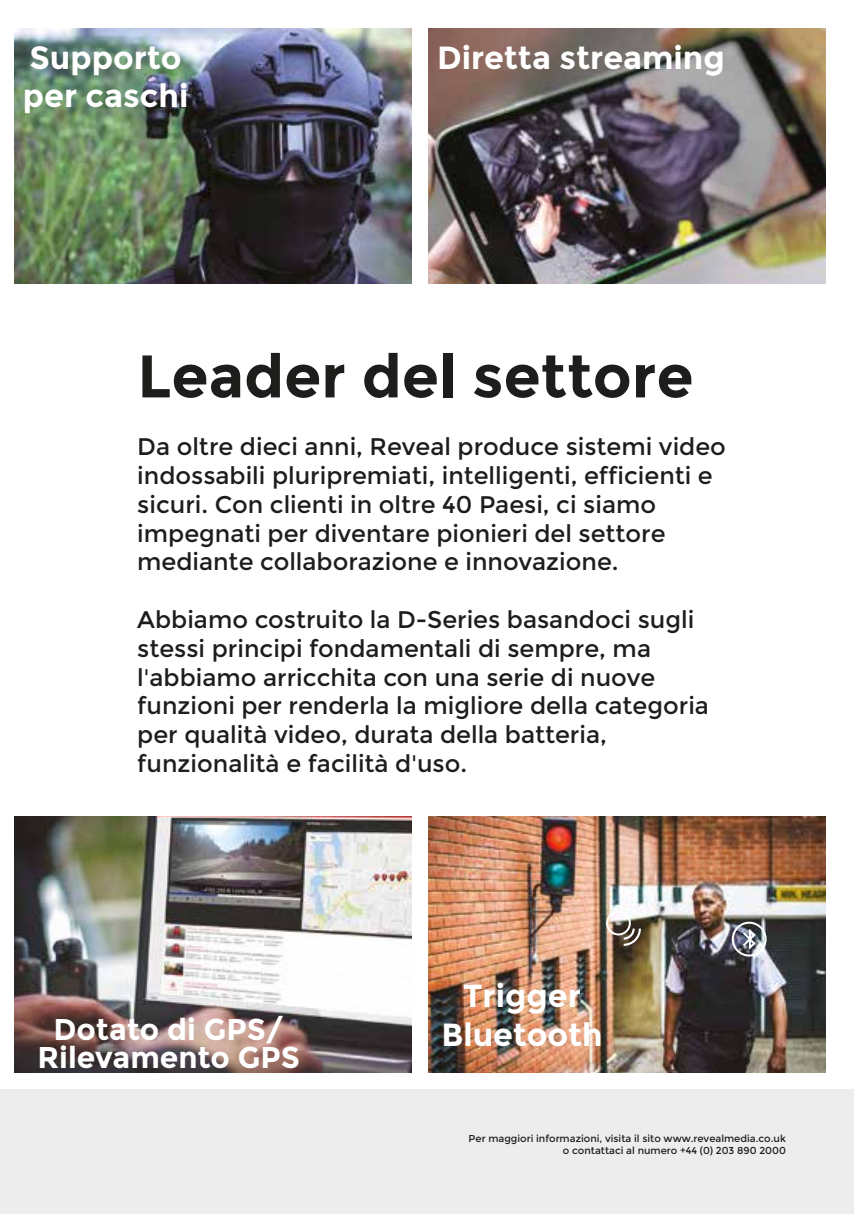
<style>
.page{position:relative;width:854px;height:1214px;background:#fff}
.page>*{position:absolute;margin:0;border:0;box-sizing:border-box;transform-origin:0 0}
.t1{font:700 60px "Montserrat";color:#1d1d1b}
.t2{font:700 32px/38.4px "Montserrat";color:#fff}
.t3{font:700 30px/28px "Montserrat";color:#fff;text-align:center}
.t4{font:24px/28.8px "Montserrat";color:#1d1d1b}
.t5{font:10px/12px "Montserrat";color:#1d1d1b;text-align:right}
</style>
<div class="page">
<div style="left:0;top:1089px;width:853px;height:124px;background:#ededed"></div>
<img style="left:14px;top:28px;width:397px;height:255px">
<img style="left:428px;top:28px;width:397px;height:255px">
<img style="left:14px;top:816px;width:397px;height:255px">
<img style="left:428px;top:816px;width:397px;height:255px">
<div style="left:731px;top:921px;width:35px;height:35px;border:2px solid #fff;border-radius:50%"></div>
<div style="left:606px;top:910px;width:24px;height:25px;border:2px solid #fff;border-radius:50%"></div>
<svg style="left:742px;top:929px;width:13px;height:19px"></svg>
<svg style="left:623px;top:928px;width:17px;height:17px"></svg>
<h2 class="t2" style="left:23px;top:38px;width:167px">Supporto per caschi</h2>
<h2 class="t2" style="left:437px;top:38px;width:289px">Diretta streaming</h2>
<h1 class="t1" style="left:137px;top:340px;width:557px">Leader del settore</h1>
<p class="t4" style="left:137px;top:432px;width:590px">Da oltre dieci anni, Reveal produce sistemi video indossabili pluripremiati, intelligenti, efficienti e sicuri. Con clienti in oltre 40 Paesi, ci siamo impegnati per diventare pionieri del settore mediante collaborazione e innovazione.</p>
<p class="t4" style="left:137px;top:605px;width:573px">Abbiamo costruito la D-Series basandoci sugli stessi principi fondamentali di sempre, ma l'abbiamo arricchita con una serie di nuove funzioni per renderla la migliore della categoria per qualità video, durata della batteria, funzionalità e facilità d'uso.</p>
<p class="t3" style="left:38px;top:1015px;width:263px">Dotato di GPS/<br>Rilevamento GPS</p>
<h2 class="t2" style="left:441px;top:976px;width:163px;text-align:center">Trigger<br>Bluetooth</h2>
<p class="t5" style="left:468px;top:1132px;width:318px">Per maggiori informazioni, visita il sito www.revealmedia.co.uk o contattaci al numero +44 (0) 203 890 2000</p>
</div>
